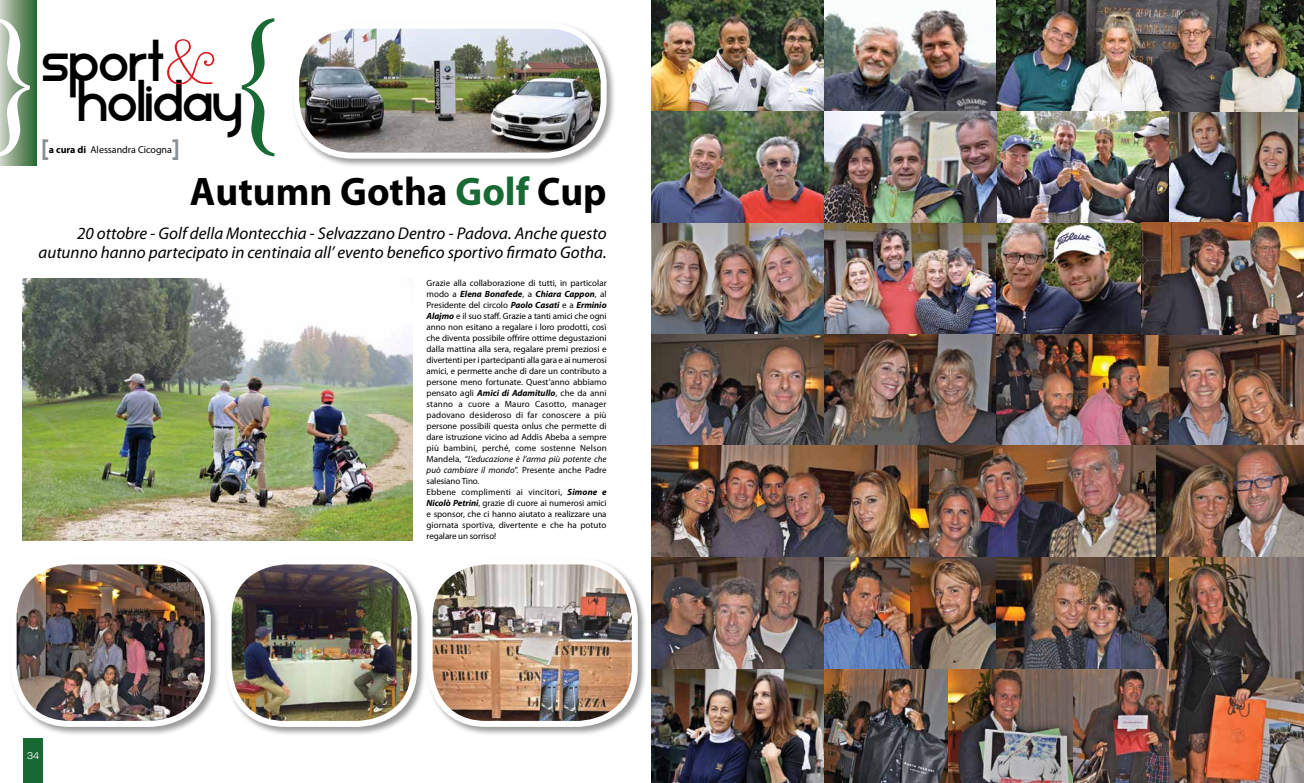
<style>
.page{position:relative;width:1304px;height:783px;background:#fff}
.page>*{position:absolute;margin:0;border:0;box-sizing:border-box;transform-origin:0 0}
.t1{font:600 150px "Baskerville";color:#fff;scale:.8 1}
.t2{font:600 150px "Baskerville";color:#196935;scale:.8 1}
.t3{font:300 64px "American Typewriter";color:#d71920}
.t4{font:48px/40px "Star Avenue";color:#000}
.t5{font:700 40px "Myriad Pro";color:#000}
.t6{font:24px "Star Avenue";color:#888f95}
.t7{font:italic 17px/19px "Myriad Pro";color:#000;text-align:right}
.t8{font:10px "Myriad Pro";color:#000}
.t9{font:10px "Eurostile T";color:#fff}
.t10{font:9px/11px "Myriad Pro";letter-spacing:-.005em;color:#000}
.s1{color:#196935}
.s2{font-weight:700}
.s3{font-weight:700;font-style:italic}
.s4{font-style:italic}
</style>
<div class="page">
<img style="left:651px;top:0;width:653px;height:782px">
<div style="left:0;top:0;width:36px;height:165px;background:linear-gradient(to right,#ccd0c2,#2d6934)"></div>
<div style="left:23px;top:738px;width:20px;height:44px;background:#196935"></div>
<div style="left:292px;top:21px;width:324px;height:147px;background:#000;opacity:.4"></div>
<img style="left:297px;top:26px;width:307px;height:129px">
<div style="left:293px;top:23px;width:314px;height:135px;border:6px solid #fff;border-radius:57px"></div>
<div style="left:9px;top:556px;width:211px;height:180px;background:#000;opacity:.4"></div>
<img style="left:14px;top:561px;width:194px;height:162px">
<div style="left:11px;top:558px;width:200px;height:168px;border:6px solid #fff;border-radius:57px"></div>
<div style="left:224px;top:556px;width:203px;height:180px;background:#000;opacity:.4"></div>
<img style="left:229px;top:561px;width:185px;height:162px">
<div style="left:226px;top:558px;width:191px;height:168px;border:6px solid #fff;border-radius:57px"></div>
<div style="left:425px;top:556px;width:222px;height:180px;background:#000;opacity:.4"></div>
<img style="left:430px;top:561px;width:205px;height:162px">
<div style="left:427px;top:558px;width:211px;height:168px;border:6px solid #fff;border-radius:57px"></div>
<img style="left:23px;top:278px;width:390px;height:262px">
<svg style="left:1261px;top:738px;width:20px;height:44px"></svg>
<h1 class="t1" style="left:-9px;top:-35px;width:58px">}</h1>
<h1 class="t2" style="left:281px;top:209px;width:58px;rotate:-180deg">}</h1>
<h3 class="t5" style="left:190px;top:165px;width:418px">Autumn Gotha <span class="s1">Golf</span> Cup</h3>
<h3 class="t7" style="left:39px;top:223px;width:570px">20 ottobre - Golf della Montecchia - Selvazzano Dentro - Padova. Anche questo autunno hanno partecipato in centinaia all’ evento benefico sportivo firmato Gotha.</h3>
<h2 class="t3" style="left:163px;top:16px;width:54px">&amp;</h2>
<h3 class="t4" style="left:78px;top:48px;width:166px;text-indent:-36px">sport holiday</h3>
<h3 class="t6" style="left:42px;top:136px;width:8px">[</h3>
<p class="t8" style="left:49px;top:143px;width:125px"><span class="s2">a cura di</span> Alessandra Cicogna</p>
<h3 class="t6" style="left:172px;top:136px;width:8px">]</h3>
<p class="t10" style="left:427px;top:277px;width:182px">Grazie alla collaborazione di tutti, in particolar modo a <span class="s3">Elena Bonafede</span>, a <span class="s3">Chiara Cappon</span>, al Presidente del circolo <span class="s3">Paolo Casati</span> e a <span class="s3">Erminio Alajmo</span> e il suo staff. Grazie a tanti amici che ogni anno non esitano a regalare i loro prodotti, così che diventa possibile offrire ottime degustazioni dalla mattina alla sera, regalare premi preziosi e divertenti per i partecipanti alla gara e ai numerosi amici, e permette anche di dare un contributo a persone meno fortunate. Quest’anno abbiamo pensato agli <span class="s3">Amici di Adamitullo</span>, che da anni stanno a cuore a Mauro Casotto, manager padovano desideroso di far conoscere a più persone possibili questa onlus che permette di dare istruzione vicino ad Addis Abeba a sempre più bambini, perché, come sostenne Nelson Mandela, <span class="s4">“L’educazione è l’arma più potente che può cambiare il mondo</span>”. Presente anche Padre salesiano Tino.<br>Ebbene complimenti ai vincitori, <span class="s3">Simone e Nicolò Petrini</span>, grazie di cuore ai numerosi amici e sponsor, che ci hanno aiutato a realizzare una giornata sportiva, divertente e che ha potuto regalare un sorriso!</p>
<p class="t9" style="left:27px;top:750px;width:14px">34</p>
<p class="t9" style="left:26px;top:752px;width:14px">34</p>
</div>
